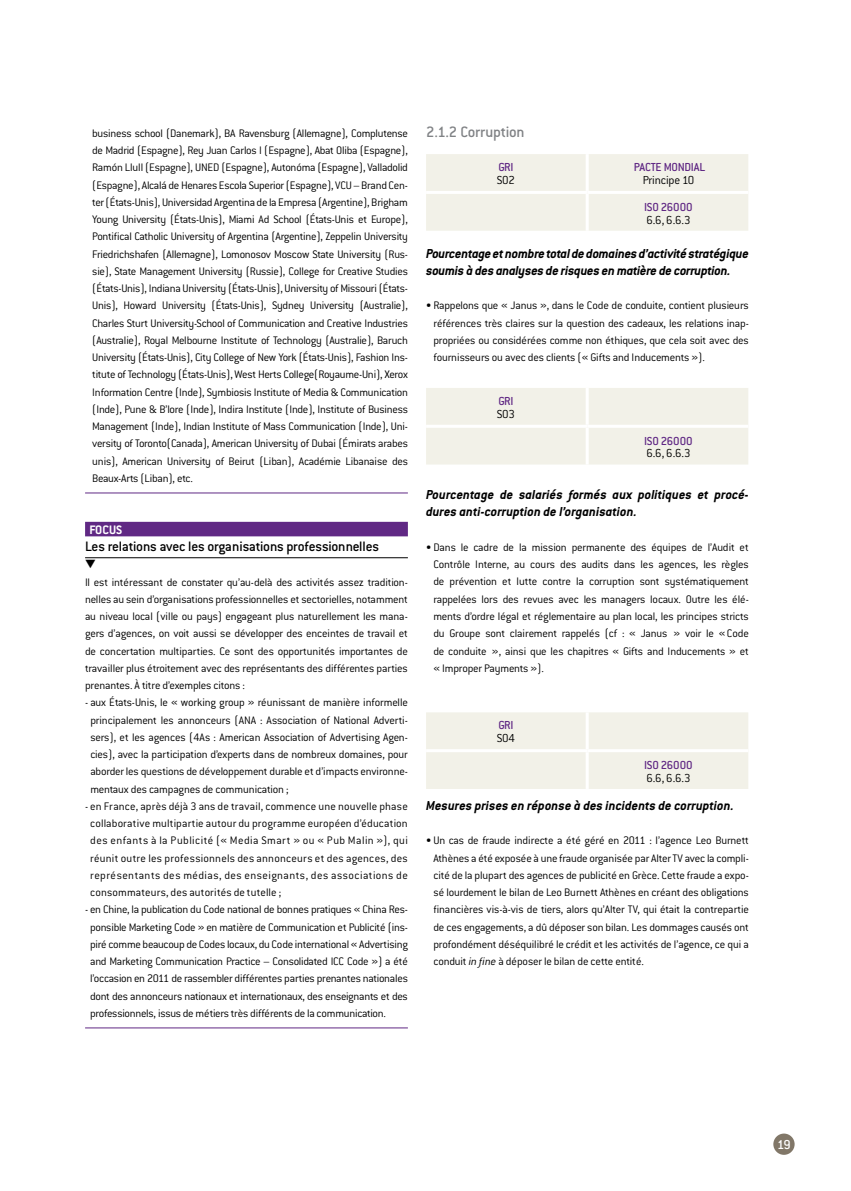
<style>
.page{position:relative;width:851px;height:1191px;background:#fff}
.page>*{position:absolute;margin:0;border:0;box-sizing:border-box;transform-origin:0 0}
.t1{font:500 16.5px "Conduit ITC";letter-spacing:-.015em;color:#808285}
.t2{font:500 15px "Conduit ITC";letter-spacing:-.015em;color:#000}
.t3{font:italic 700 14.25px/17.2px "Conduit ITC";letter-spacing:-.01em;color:#000}
.t4{font:500 14.25px "Conduit ITC";color:#fff}
.t5{font:700 13.5px "Conduit ITC";color:#fff}
.t6{font:300 12.75px "Conduit ITC";color:#000}
.t7{font:500 12.75px "Conduit ITC";letter-spacing:-.03em;color:#602884}
.t8{font:300 12px/17.2px "Conduit ITC";letter-spacing:-.01em;color:#000;text-align:justify}
.s1{font-style:italic}
</style>
<div class="page">
<div style="left:773px;top:1133px;width:21px;height:21px;background:#817768;border-radius:50%"></div>
<hr style="left:85px;top:492px;width:323px;height:1px;background:#602884">
<div style="left:85px;top:522px;width:323px;height:14px;background:#602884"></div>
<hr style="left:85px;top:557px;width:323px;height:1px;background:#000">
<hr style="left:85px;top:1027px;width:323px;height:1px;background:#602884">
<div style="left:426px;top:712px;width:322px;height:77px;background:#f2f1e8"></div>
<hr style="left:585px;top:712px;width:3px;height:37px;background:#fff">
<hr style="left:585px;top:752px;width:3px;height:37px;background:#fff">
<hr style="left:426px;top:749px;width:161px;height:3px;background:#fff">
<hr style="left:587px;top:749px;width:161px;height:3px;background:#fff">
<div style="left:426px;top:154px;width:322px;height:77px;background:#f2f1e8"></div>
<hr style="left:585px;top:154px;width:3px;height:37px;background:#fff">
<hr style="left:585px;top:194px;width:3px;height:37px;background:#fff">
<hr style="left:426px;top:191px;width:161px;height:3px;background:#fff">
<hr style="left:587px;top:191px;width:161px;height:3px;background:#fff">
<div style="left:426px;top:388px;width:322px;height:76px;background:#f2f1e8"></div>
<hr style="left:585px;top:388px;width:3px;height:37px;background:#fff">
<hr style="left:585px;top:428px;width:3px;height:36px;background:#fff">
<hr style="left:426px;top:425px;width:161px;height:3px;background:#fff">
<hr style="left:587px;top:425px;width:161px;height:3px;background:#fff">
<p class="t8" style="left:92px;top:124px;width:317px">business school (Danemark), BA Ravensburg (Allemagne), Complutense de Madrid (Espagne), Rey Juan Carlos I (Espagne), Abat Oliba (Espagne), Ramón Llull (Espagne), UNED</p>
<p class="t8" style="left:92px;top:159px;width:317px;text-indent:129px">(Espagne), Autonóma (Espagne), Valladolid (Espagne), Alcalá de Henares Escola Superior (Espagne), VCU – Brand Cen&shy;ter (États-Unis), Universidad Argentina de la Empresa (Argentine), Brigham Young University (États-Unis), Miami Ad School (États-Unis et Europe), Pontifical Catholic University of Argentina (Argentine), Zeppelin University Friedrichshafen (Allemagne), Lomonosov Moscow State University (Rus&shy;sie), State Management University (Russie), College for Creative Studies (États-Unis), I ndiana University (États-Unis), University of Missouri (États-Unis), Howard University (États-Unis), Sydney University (Australie), Charles Sturt University-School of Communication and Creative I ndustries (Australie), Royal Melbourne I nstitute of Technology (Australie), Baruch University (États-Unis), City College of New York (États-Unis), Fashion I ns&shy;titute of Technology (États-Unis), West Herts College(Royaume-Uni), Xerox I nformation Centre (I nde), Symbiosis I nstitute of Media &amp; Communication (I nde), Pune &amp; B’lore (I nde), I ndira I nstitute (I nde), I nstitute of Business Management (I nde), I ndian I nstitute of Mass Communication (I nde), Uni&shy;versity of Toronto(Canada), American University of Dubai (Émirats arabes unis), American University of Beirut (Liban), Académie Libanaise des Beaux-Arts (Liban), etc.</p>
<p class="t5" style="left:89px;top:521px;width:34px">FOCUS</p>
<p class="t2" style="left:85px;top:538px;width:295px">Les relations avec les organisations professionnelles</p>
<p class="t8" style="left:85px;top:573px;width:324px">Il est intéressant de constater qu’au-delà des activités assez tradition&shy;nelles au sein d’organisations professionnelles et sectorielles, notamment au niveau local (ville ou pays) engageant plus naturellement les mana&shy;gers d’agences, on voit aussi se développer des enceintes de travail et de concertation multiparties. Ce sont des opportunités importantes de travailler plus étroitement avec des représentants des différentes parties prenantes. À titre d’exemples citons :</p>
<p class="t8" style="left:90px;top:694px;width:319px;text-indent:-5px">- aux États-Unis, le « working group » réunissant de manière informelle principalement les annonceurs (ANA</p>
<p class="t8" style="left:90px;top:711px;width:319px;text-indent:170px">: Association of National Adverti&shy;sers), et les agences (4As : American Association of Advertising Agen&shy;cies), avec la participation d’experts dans de nombreux domaines, pour aborder les questions de développement durable et d’impacts environne&shy;mentaux des campagnes de communication ;</p>
<p class="t8" style="left:90px;top:797px;width:319px;text-indent:-5px">- en France, après déjà 3 ans de travail, commence une nouvelle phase collaborative multipartie autour du programme européen d’éducation des enfants à la Publicité (« Media Smart » ou « Pub Malin »), qui réunit outre les professionnels des annonceurs et des agences, des représentants des médias, des enseignants, des associations de consommateurs, des autorités de tutelle ;</p>
<p class="t8" style="left:90px;top:901px;width:319px;text-indent:-5px">- en Chine, la publication du Code national de bonnes pratiques « China Res&shy;ponsible Marketing Code » en matière de Communication et Publicité (ins&shy;piré comme beaucoup de Codes locaux, du Code international « Advertising and Marketing Communication Practice – Consolidated ICC Code ») a été l’occasion en 2011 de rassembler différentes parties prenantes nationales dont des annonceurs nationaux et internationaux, des enseignants et des professionnels, issus de métiers très différents de la communication.</p>
<h1 class="t1" style="left:426px;top:122px;width:100px">2.1.2 Corruption</h1>
<p class="t7" style="left:498px;top:160px;width:17px">GRI</p>
<p class="t6" style="left:496px;top:173px;width:20px">SO 2</p>
<p class="t7" style="left:634px;top:160px;width:45px">Pacte Mondial</p>
<p class="t6" style="left:642px;top:173px;width:53px">Principe 10</p>
<p class="t7" style="left:644px;top:200px;width:50px">ISO 26000</p>
<p class="t6" style="left:646px;top:213px;width:46px">6.6, 6.6.3</p>
<p class="t3" style="left:426px;top:244px;width:324px">Pourcentage et nombre total de domaines d’activité stratégique soumis à des analyses de risques en matière de corruption.</p>
<p class="t8" style="left:433px;top:297px;width:317px;text-indent:-7px">• Rappelons que « Janus », dans le Code de conduite, contient plusieurs références très claires sur la question des cadeaux, les relations inap&shy;propriées ou considérées comme non éthiques, que cela soit avec des fournisseurs ou avec des clients (« Gifts and I nducements »).</p>
<p class="t7" style="left:498px;top:394px;width:17px">GRI</p>
<p class="t6" style="left:496px;top:407px;width:20px">SO 3</p>
<p class="t7" style="left:644px;top:433px;width:50px">ISO 26000</p>
<p class="t6" style="left:646px;top:446px;width:46px">6.6, 6.6.3</p>
<p class="t3" style="left:426px;top:486px;width:324px">Pourcentage de salariés formés aux politiques et procé&shy;dures anti-corruption de l’organisation.</p>
<p class="t8" style="left:433px;top:538px;width:317px;text-indent:-7px">• Dans le cadre de la mission permanente des équipes de l’Audit et Contrôle I nterne, au cours des audits dans les agences, les règles de prévention et lutte contre la corruption sont systématiquement rappelées lors des revues avec les managers locaux. Outre les élé&shy;ments d’ordre légal et réglementaire au plan local, les principes stricts du Groupe sont clairement rappelés (cf : « Janus » voir le « Code de conduite », ainsi que les chapitres « Gifts and I nducements » et « I mproper Payments »).</p>
<p class="t7" style="left:498px;top:718px;width:17px">GRI</p>
<p class="t6" style="left:496px;top:731px;width:20px">SO 4</p>
<p class="t7" style="left:644px;top:758px;width:50px">ISO 26000</p>
<p class="t6" style="left:646px;top:771px;width:46px">6.6, 6.6.3</p>
<p class="t3" style="left:426px;top:796px;width:309px">Mesures prises en réponse à des incidents de corruption.</p>
<p class="t8" style="left:433px;top:832px;width:317px;text-indent:-7px">• Un cas de fraude indirecte a été géré en 2011 : l’agence Leo Burnett Athènes a été exposée à une fraude organisée par Alter TV avec la compli&shy;cité de la plupart des agences de publicité en Grèce. Cette fraude a expo&shy;sé lourdement le bilan de Leo Burnett Athènes en créant des obligations financières vis-à-vis de tiers, alors qu’Alter TV, qui était la contrepartie de ces engagements, a dû déposer son bilan. Les dommages causés ont profondément déséquilibré le crédit et les activités de l’agence, ce qui a conduit <span class="s1">in fine</span> à déposer le bilan de cette entité.</p>
<p class="t4" style="left:777px;top:1136px;width:15px">19</p>
</div>
